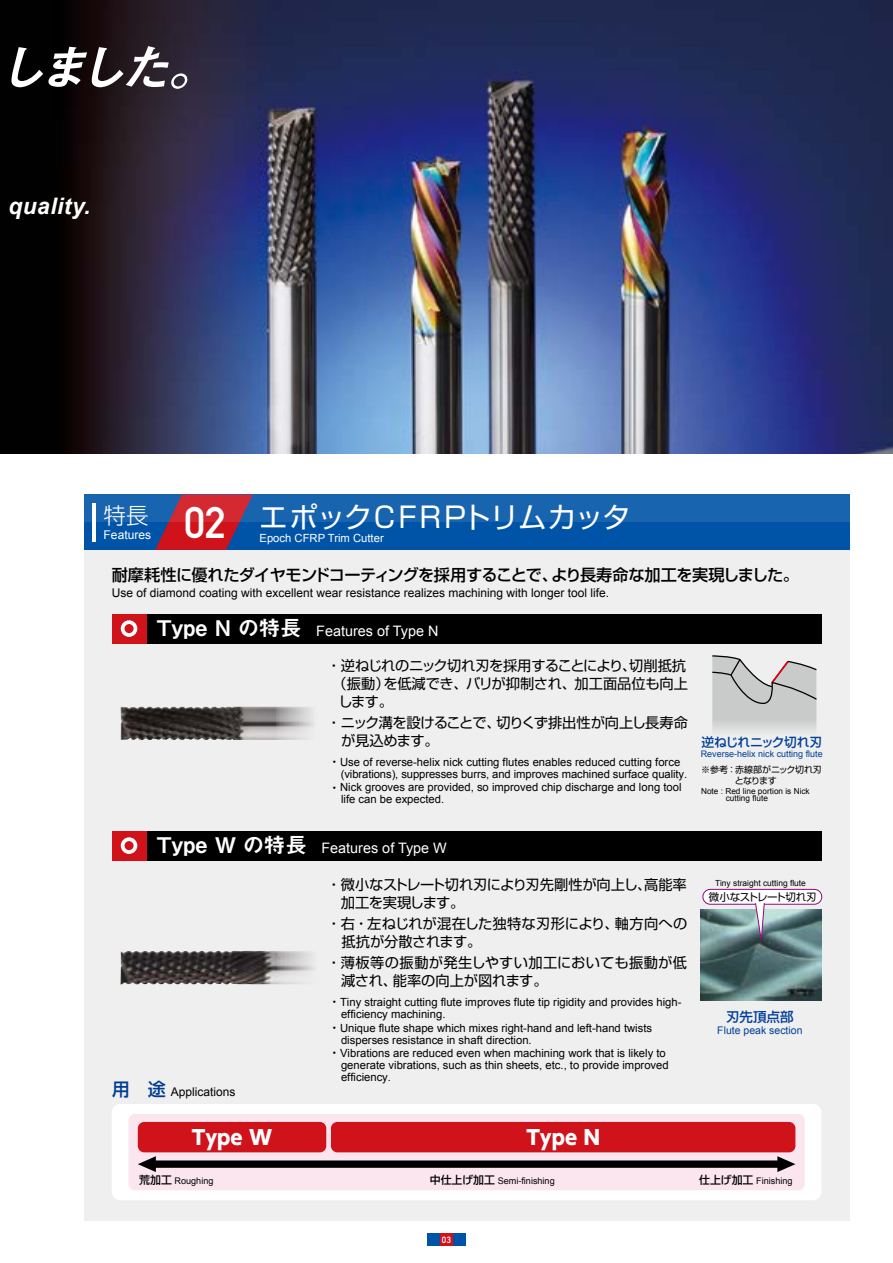
<style>
.page{position:relative;width:893px;height:1263px;background:#fff}
.page>*{position:absolute;margin:0;border:0;box-sizing:border-box;transform-origin:0 0}
.t1{font:italic 49.65px "Midashi Go Pro MB31";color:#fff}
.t2{font:28.5px "Shin Go Pro";letter-spacing:-.015em;color:#fff}
.t3{font:italic 700 22.8px "Arial";letter-spacing:.02em;color:#fff}
.t4{font:300 22.5px "Shin Go Pro";color:#fff}
.t5{font:800 19.8px "UD Shin Go NT Pro";color:#fff}
.t6{font:500 16.2px "Shin Go Pro";letter-spacing:-.035em;color:#000}
.t7{font:14.4px "Arial";color:#fff}
.t8{font:14.25px/18px "Shin Go Pro";letter-spacing:-.01em;color:#000}
.t9{font:14.25px/18px "Shin Go Pro";letter-spacing:-.03em;color:#000}
.t10{font:14.25px/18px "Shin Go Pro";letter-spacing:.01em;color:#000}
.t11{font:14.25px/18px "Shin Go Pro";letter-spacing:-.035em;color:#000}
.t12{font:500 13.5px "Shin Go Pro";color:#003f98}
.t13{font:500 12.75px "Shin Go Pro";letter-spacing:-.035em;color:#003f98}
.t14{font:12px "Arial";color:#000}
.t15{font:12px "Arial";color:#fff}
.t16{font:11.25px/11.9px "Arial";color:#000}
.t17{font:11.25px "Arial";color:#fff}
.t18{font:10.5px "Arial";color:#003f98}
.t19{font:10.5px "Shin Go Pro";letter-spacing:-.04em;color:#000}
.t20{font:9.15px "Arial";color:#000}
.t21{font:9px "Arial";color:#003f98}
.t22{font:9px/10.5px "Shin Go Pro";letter-spacing:-.03em;color:#000}
.t23{font:700 9px "DIN Alternate";color:#fff}
.t24{font:8.4px "Arial";color:#000}
.t25{font:8.25px/7.6px "Arial";color:#000}
.s1{font-family:"DIN Alternate";font-weight:700;font-size:43.5px}
.s2{font-family:"Midashi Go Pro MB31";font-size:21.6px}
.s3{font-family:"Koz Go Pro"}
.s4{font-family:"Shin Go Pro";font-weight:500;font-size:18px;color:#003b90}
.s5{font-family:"Koz Go Pr 6 N"}
.s6{font-family:"Shin Go Pro";font-weight:500;font-size:10.95px}
</style>
<div class="page">
<img style="left:0;top:0;width:893px;height:454px">
<div style="left:84px;top:550px;width:765px;height:670px;background:#efefef"></div>
<div style="left:112px;top:614px;width:709px;height:29px;background:#000"></div>
<div style="left:112px;top:614px;width:34px;height:29px;background:#d0121b"></div>
<svg style="left:121px;top:620px;width:16px;height:17px"></svg>
<div style="left:112px;top:831px;width:709px;height:29px;background:#000"></div>
<div style="left:112px;top:831px;width:34px;height:29px;background:#d0121b"></div>
<svg style="left:121px;top:837px;width:16px;height:17px"></svg>
<div style="left:84px;top:495px;width:765px;height:55px;background:#0054a7"></div>
<svg style="left:155px;top:522px;width:85px;height:28px"></svg>
<svg style="left:84px;top:495px;width:765px;height:27px;background:#2a5ea3"></svg>
<hr style="left:92px;top:503px;width:4px;height:38px;background:#fff">
<img style="left:701px;top:910px;width:120px;height:90px">
<div style="left:703px;top:889px;width:119px;height:15px;background:#fff;border-radius:7px"></div>
<div style="left:702px;top:889px;width:120px;height:15px;border:1px solid #920783;border-radius:7px"></div>
<svg style="left:755px;top:902px;width:10px;height:44px"></svg>
<img style="left:120px;top:706px;width:194px;height:34px">
<img style="left:120px;top:951px;width:194px;height:34px">
<div style="left:112px;top:1104px;width:709px;height:96px;background:#fff;border-radius:9px"></div>
<div style="left:128px;top:1114px;width:677px;height:76px;background:#fbe6ef;border-radius:6px"></div>
<svg style="left:138px;top:1156px;width:657px;height:16px"></svg>
<div style="left:138px;top:1122px;width:188px;height:30px;background:#d0121b;border-radius:6px"></div>
<div style="left:331px;top:1122px;width:464px;height:30px;background:#d0121b;border-radius:6px"></div>
<hr style="left:892px;top:0;width:1px;height:91px;background:#000">
<svg style="left:712px;top:655px;width:105px;height:77px"></svg>
<div style="left:427px;top:1233px;width:39px;height:13px;background:#0054a7"></div>
<div style="left:440px;top:1233px;width:13px;height:13px;background:#d0121b"></div>
<h1 class="t1" style="left:-3px;top:27px;width:239px">しました。</h1>
<h3 class="t3" style="left:9px;top:191px;width:83px">quality.</h3>
<h3 class="t4" style="left:104px;top:497px;width:47px">特長</h3>
<p class="t15" style="left:104px;top:527px;width:49px">Features</p>
<h2 class="t2" style="left:184px;top:494px;width:448px"><span class="s1">02</span> エポックCFRPトリムカッタ</h2>
<p class="t17" style="left:260px;top:531px;width:126px">Epoch CFRP Trim Cutter</p>
<h3 class="t6" style="left:112px;top:561px;width:689px">耐摩耗性に優れたダイヤモンドコーティングを採用することで、より長寿命な加工を実現しました。</h3>
<p class="t14" style="left:112px;top:585px;width:499px">Use of diamond coating with excellent wear resistance realizes machining with longer tool life.</p>
<p class="t7" style="left:157px;top:622px;width:283px"><span class="s2">Type N の特長</span> Features of Type N</p>
<p class="t9" style="left:327px;top:655px;width:361px">・逆ねじれのニック切れ刃を採用することにより、切削抵抗</p>
<p class="t8" style="left:333px;top:673px;width:357px">（振動）を低減でき、バリが抑制され、加工面品位も向上</p>
<p class="t8" style="left:338px;top:691px;width:56px">します。</p>
<p class="t11" style="left:341px;top:712px;width:348px;text-indent:-14px">・ニック溝を設けることで、切りくず排出性が向上し長寿命が見込めます。</p>
<p class="t16" style="left:341px;top:756px;width:348px;text-indent:-12px"><span class="s3">・</span>Use of reverse-helix nick cutting flutes enables reduced cutting force (vibrations), suppresses burrs, and improves machined surface quality.</p>
<p class="t16" style="left:341px;top:781px;width:342px;text-indent:-12px"><span class="s3">・</span>Nick grooves are provided, so improved chip discharge and long tool life can be expected.</p>
<p class="t7" style="left:157px;top:839px;width:292px"><span class="s2">Type W の特長</span> Features of Type W</p>
<p class="t14" style="left:112px;top:1084px;width:125px"><span class="s4">用　途</span> Applications</p>
<p class="t9" style="left:341px;top:874px;width:348px;text-indent:-14px">・微小なストレート切れ刃により刃先剛性が向上し、高能率加工を実現します。</p>
<p class="t8" style="left:342px;top:913px;width:347px;text-indent:-15px">・右・左ねじれが混在した独特な刃形により、軸方向への抵抗が分散されます。</p>
<p class="t10" style="left:341px;top:952px;width:347px;text-indent:-14px">・薄板等の振動が発生しやすい加工においても振動が低減され、能率の向上が図れます。</p>
<p class="t16" style="left:341px;top:996px;width:342px;text-indent:-12px"><span class="s3">・</span>Tiny straight cutting flute improves flute tip rigidity and provides high&shy;efficiency machining.</p>
<p class="t16" style="left:341px;top:1022px;width:313px;text-indent:-12px"><span class="s3">・</span>Unique flute shape which mixes right-hand and left-hand twists disperses resistance in shaft direction.</p>
<p class="t16" style="left:341px;top:1047px;width:329px;text-indent:-12px"><span class="s3">・</span>Vibrations are reduced even when machining work that is likely to generate vibrations, such as thin sheets, etc., to provide improved efficiency.</p>
<h3 class="t5" style="left:192px;top:1121px;width:82px">Type W</h3>
<h3 class="t5" style="left:526px;top:1121px;width:75px">Type N</h3>
<p class="t13" style="left:701px;top:732px;width:122px">逆ねじれニック切れ刃</p>
<p class="t21" style="left:701px;top:748px;width:124px">Reverse-helix nick cutting flute</p>
<p class="t22" style="left:701px;top:763px;width:122px">※参考：赤線部がニック切れ刃　　　 となります</p>
<p class="t25" style="left:701px;top:787px;width:110px">Note : Red line portion is Nick<span class="s5">　　　</span>cutting flute</p>
<p class="t24" style="left:715px;top:878px;width:92px">Tiny straight cutting flute</p>
<p class="t19" style="left:709px;top:888px;width:109px">微小なストレート切れ刃</p>
<p class="t12" style="left:726px;top:1005px;width:69px">刃先頂点部</p>
<p class="t18" style="left:717px;top:1023px;width:87px">Flute peak section</p>
<p class="t20" style="left:139px;top:1175px;width:76px"><span class="s6">荒加工</span> Roughing</p>
<p class="t20" style="left:430px;top:1175px;width:126px"><span class="s6">中仕上げ加工</span> Semi-finishing</p>
<p class="t20" style="left:699px;top:1175px;width:95px"><span class="s6">仕上げ加工</span> Finishing</p>
<p class="t23" style="left:442px;top:1233px;width:11px">03</p>
</div>
